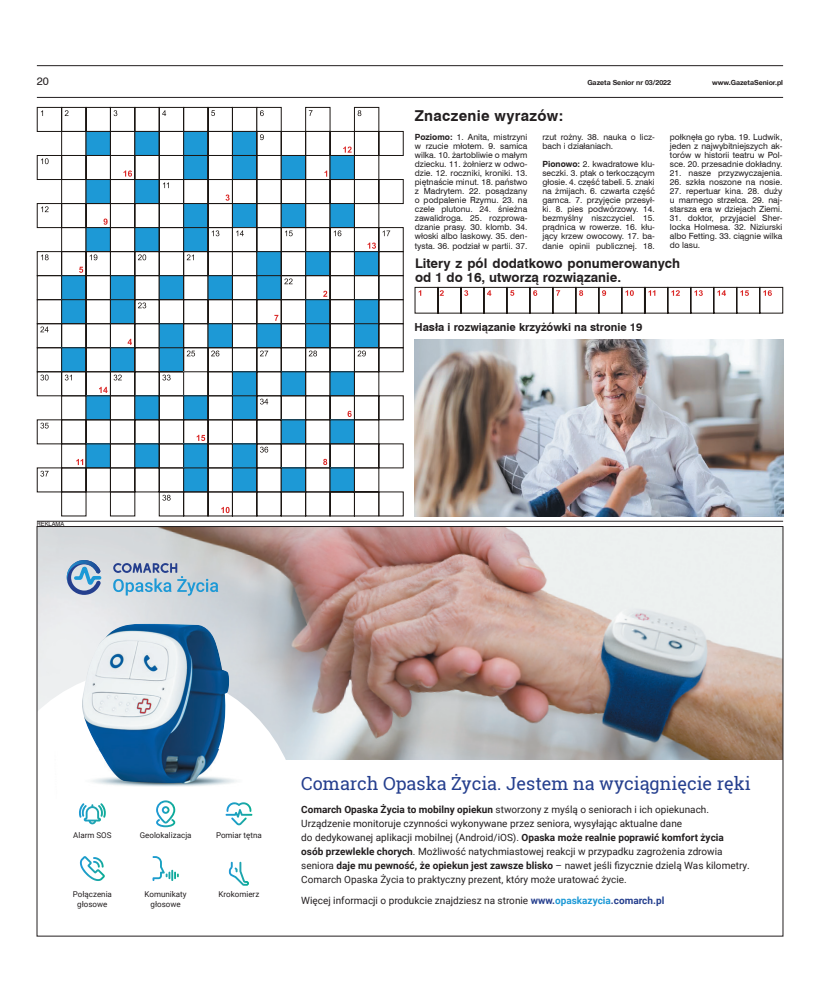
<style>
.page{position:relative;width:820px;height:993px;background:#fff}
.page>*{position:absolute;margin:0;border:0;box-sizing:border-box;transform-origin:0 0}
.t1{font:18px "Roboto Slab";color:#253f8e}
.t2{font:700 15px "Swiss 721 BT";letter-spacing:.02em;color:#231f20}
.t3{font:700 13.3px/13.7px "Swiss 721 BT";color:#231f20}
.t4{font:700 11.1px "Swiss 721 BT";color:#231f20}
.t5{font:11px "Swiss 721 BT";color:#231f20}
.t6{font:10px/14px "Roboto";color:#231f20}
.t7{font:8.5px/9.1px "Swiss 721 BT";color:#231f20;text-align:justify}
.t8{font:8px/9.6px "Roboto";color:#231f20;text-align:center}
.t9{font:700 7px "Helvetica Neue CE";color:#231f20}
.t10{font:6px "Swiss 721 BT";color:#231f20}
.s1{font-weight:700}
.s2{font-weight:700;color:#253f8e}
.s3{font-weight:700;color:#1d99d6}
</style>
<div class="page">
<hr style="left:37px;top:97px;width:745px;height:1px;background:#231f20">
<hr style="left:37px;top:65px;width:745px;height:1px;background:#231f20">
<hr style="left:37px;top:521px;width:745px;height:1px;background:#231f20">
<svg style="left:414px;top:286px;width:369px;height:28px"></svg>
<hr style="left:643px;top:287px;width:2px;height:26px;background:#1b1613">
<svg style="left:36px;top:107px;width:368px;height:409px"></svg>
<div style="left:378px;top:491px;width:25px;height:25px;border:1px solid #1b1613"></div>
<img style="left:39px;top:528px;width:741px;height:231px">
<svg style="left:39px;top:669px;width:261px;height:217px"></svg>
<svg style="left:113px;top:563px;width:105px;height:32px;background:#a7bfd2"></svg>
<svg style="left:67px;top:560px;width:36px;height:34px"></svg>
<img style="left:54px;top:749px;width:201px;height:49px">
<img style="left:81px;top:623px;width:148px;height:160px">
<svg style="left:225px;top:802px;width:27px;height:23px"></svg>
<svg style="left:80px;top:855px;width:25px;height:25px"></svg>
<svg style="left:79px;top:803px;width:27px;height:21px"></svg>
<svg style="left:156px;top:800px;width:19px;height:27px"></svg>
<svg style="left:229px;top:861px;width:20px;height:24px"></svg>
<svg style="left:152px;top:855px;width:27px;height:25px"></svg>
<img style="left:414px;top:339px;width:368px;height:177px">
<p class="t5" style="left:37px;top:74px;width:14px">20</p>
<p class="t9" style="left:587px;top:78px;width:85px">Gazeta Senior nr 03/2022</p>
<p class="t9" style="left:711px;top:78px;width:73px">www.GazetaSenior.pl</p>
<h2 class="t2" style="left:415px;top:106px;width:150px">Znaczenie wyrazów:</h2>
<p class="t7" style="left:415px;top:132px;width:114px"><span class="s1">Poziomo:</span> 1. Anita, mistrzyni w rzucie młotem. 9. samica wilka. 10. żartobliwie o małym dziecku. 11. żołnierz w odwo&shy;dzie. 12. roczniki, kroniki. 13. piętnaście minut. 18. państwo z Madrytem. 22. posądzany o podpalenie Rzymu. 23. na czele plutonu. 24. śnieżna zawalidroga. 25. rozprowa&shy;dzanie prasy. 30. klomb. 34. włoski albo laskowy. 35. den&shy;tysta. 36. podział w partii. 37.</p>
<p class="t7" style="left:542px;top:132px;width:114px">rzut rożny. 38. nauka o licz&shy;bach i działaniach.</p>
<p class="t7" style="left:669px;top:132px;width:114px">połknęła go ryba. 19. Ludwik, jeden z najwybitniejszych ak&shy;torów w historii teatru w Pol&shy;sce. 20. przesadnie dokładny.</p>
<p class="t7" style="left:669px;top:168px;width:114px">21. nasze przyzwyczajenia.</p>
<p class="t7" style="left:669px;top:177px;width:114px">26. szkła noszone na nosie.</p>
<p class="t7" style="left:669px;top:186px;width:114px">27. repertuar kina. 28. duży u marnego strzelca. 29. naj&shy;starsza era w dziejach Ziemi.</p>
<p class="t7" style="left:669px;top:213px;width:114px">31. doktor, przyjaciel Sher&shy;locka Holmesa. 32. Niziurski albo Fetting. 33. ciągnie wilka do lasu.</p>
<h3 class="t3" style="left:415px;top:256px;width:266px">Litery z pól dodatkowo ponumerowanych od 1 do 16, utworzą rozwiązanie.</h3>
<p class="t7" style="left:542px;top:159px;width:114px"><span class="s1">Pionowo:</span> 2. kwadratowe klu&shy;seczki. 3. ptak o terkoczącym głosie. 4. część tabeli. 5. znaki na żmijach. 6. czwarta część garnca. 7. przyjęcie przesył&shy;ki. 8. pies podwórzowy. 14. bezmyślny niszczyciel. 15. prądnica w rowerze. 16. kłu&shy;jący krzew owocowy. 17. ba&shy;danie opinii publicznej. 18.</p>
<p class="t10" style="left:37px;top:519px;width:29px">REKLAMA</p>
<h3 class="t4" style="left:414px;top:319px;width:229px">Hasła i rozwiązanie krzyżówki na stronie 19</h3>
<p class="t8" style="left:73px;top:829px;width:40px">Alarm SOS</p>
<p class="t8" style="left:140px;top:829px;width:53px">Geolokalizacja</p>
<p class="t8" style="left:216px;top:829px;width:47px">Pomiar tętna</p>
<p class="t8" style="left:73px;top:888px;width:41px">Połączenia głosowe</p>
<p class="t8" style="left:145px;top:888px;width:44px">Komunikaty głosowe</p>
<p class="t8" style="left:218px;top:888px;width:42px">Krokomierz</p>
<h1 class="t1" style="left:301px;top:771px;width:450px">Comarch Opaska Życia. Jestem na wyciągnięcie ręki</h1>
<p class="t6" style="left:301px;top:801px;width:450px"><span class="s1">Comarch Opaska Życia to mobilny opiekun</span> stworzony z myślą o seniorach i ich opiekunach.<br>Urządzenie monitoruje czynności wykonywane przez seniora, wysyłając aktualne dane<br>do dedykowanej aplikacji mobilnej (Android/iOS). <span class="s1">Opaska może realnie poprawić komfort życia<br>osób przewlekle chorych</span>. Możliwość natychmiastowej reakcji w przypadku zagrożenia zdrowia seniora <span class="s1">daje mu pewność, że opiekun jest zawsze blisko</span> – nawet jeśli fizycznie dzielą Was kilometry.<br>Comarch Opaska Życia to praktyczny prezent, który może uratować życie.</p>
<p class="t6" style="left:301px;top:893px;width:364px">Więcej informacji o produkcie znajdziesz na stronie <span class="s2">www.</span><span class="s3">opaskazycia</span><span class="s2">.comarch.pl</span></p>
</div>
